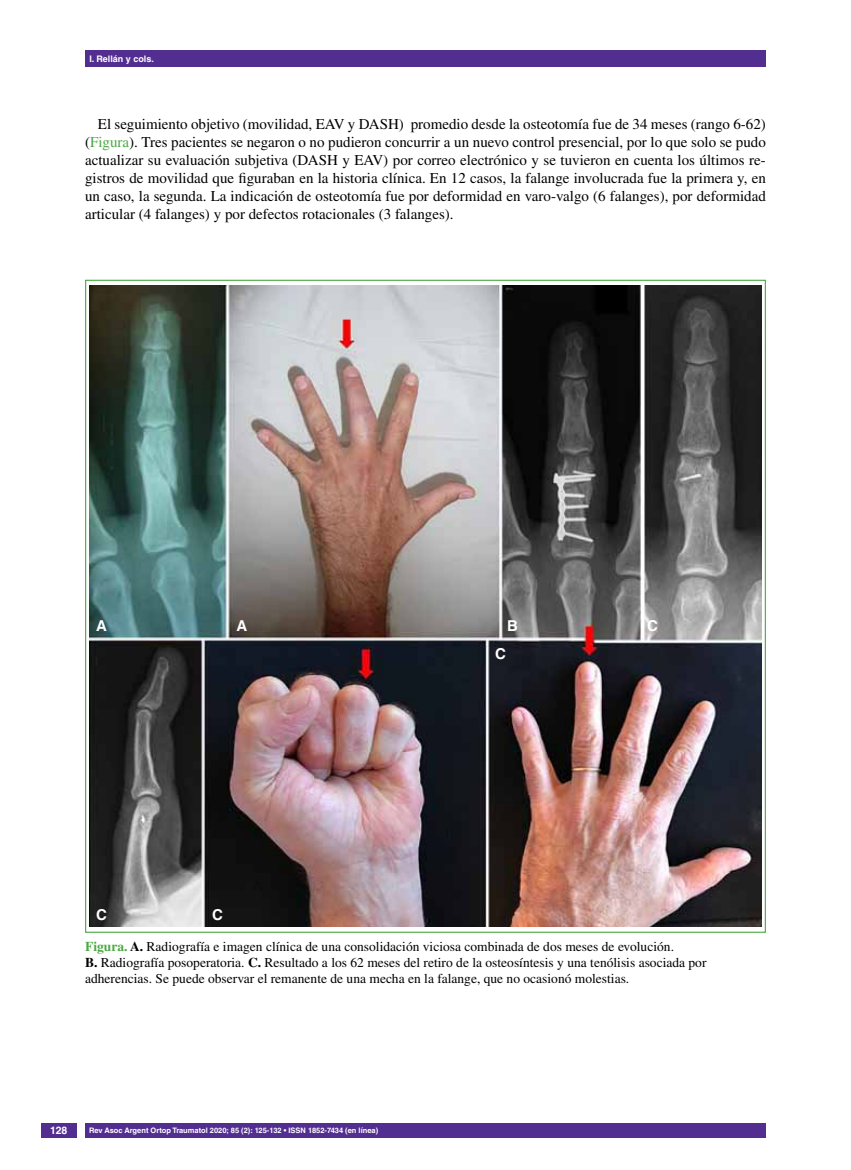
<style>
.page{position:relative;width:851px;height:1170px;background:#fff}
.page>*{position:absolute;margin:0;border:0;box-sizing:border-box;transform-origin:0 0}
.t1{font:15px/18px "Times LT Std";color:#000;text-align:justify}
.t2{font:700 15px "Helvetica LT Std";color:#fff}
.t3{font:13.5px/16.2px "Times LT Std";color:#000}
.t4{font:700 10.5px "Helvetica LT Std";color:#fff}
.t5{font:700 9px "Helvetica LT Std";color:#fff}
.t6{font:700 7.5px "Helvetica LT Std";color:#fff}
.s1{color:#49a942}
.s2{font-weight:700;color:#49a942}
.s3{font-weight:700}
</style>
<div class="page">
<div style="left:41px;top:1123px;width:36px;height:14px;background:#522e91"></div>
<div style="left:85px;top:50px;width:680px;height:17px;background:#522e91"></div>
<div style="left:85px;top:1123px;width:680px;height:14px;background:#522e91"></div>
<img style="left:90px;top:285px;width:671px;height:641px">
<p class="t5" style="left:89px;top:53px;width:66px">I. Rellán y cols.</p>
<p class="t1" style="left:85px;top:115px;width:682px;text-indent:13px">El seguimiento objetivo (movilidad, EAV y DASH) promedio desde la osteotomía fue de 34 meses (rango 6-62) (<span class="s1">Figura</span>). Tres pacientes se negaron o no pudieron concurrir a un nuevo control presencial, por lo que solo se pudo actualizar su evaluación subjetiva (DASH y EAV) por correo electrónico y se tuvieron en cuenta los últimos re&shy;gistros de movilidad que figuraban en la historia clínica. En 12 casos, la falange involucrada fue la primera y, en un caso, la segunda. La indicación de osteotomía fue por deformidad en varo-valgo (6 falanges), por deformidad articular (4 falanges) y por defectos rotacionales (3 falanges).</p>
<p class="t2" style="left:96px;top:616px;width:12px">A</p>
<p class="t2" style="left:236px;top:616px;width:12px">A</p>
<p class="t2" style="left:507px;top:616px;width:10px">B</p>
<p class="t2" style="left:647px;top:616px;width:12px">C</p>
<p class="t2" style="left:495px;top:644px;width:12px">C</p>
<p class="t2" style="left:96px;top:905px;width:12px">C</p>
<p class="t2" style="left:212px;top:905px;width:12px">C</p>
<p class="t3" style="left:85px;top:937px;width:623px"><span class="s2">Figura.</span> <span class="s3">A.</span> Radiografía e imagen clínica de una consolidación viciosa combinada de dos meses de evolución.<br><span class="s3">B.</span> Radiografía posoperatoria. <span class="s3">C.</span> Resultado a los 62 meses del retiro de la osteosíntesis y una tenólisis asociada por adherencias. Se puede observar el remanente de una mecha en la falange, que no ocasionó molestias.</p>
<p class="t4" style="left:50px;top:1124px;width:19px">128</p>
<p class="t6" style="left:89px;top:1125px;width:290px">Rev Asoc Argent Ortop Traumatol 2020; 85 (2): 125-132 • ISSN 1852-7434 (en línea)</p>
</div>
